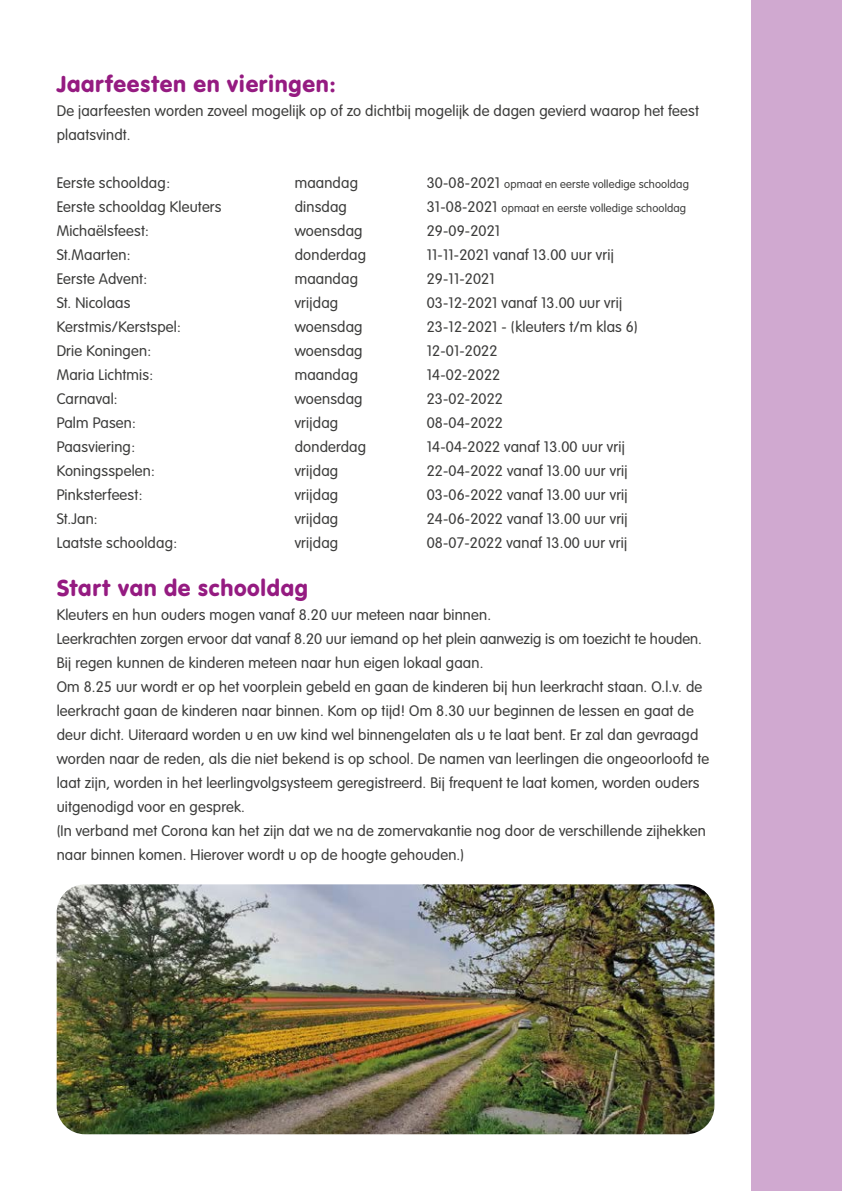
<style>
.page{position:relative;width:842px;height:1191px;background:#fff}
.page>*{position:absolute;margin:0;border:0;box-sizing:border-box;transform-origin:0 0}
.t1{font:24px "VAG Rundschrift D";letter-spacing:.025em;color:#951b81}
.t2{font:300 16px/24px "VAG Rundschrift D";letter-spacing:.01em;color:#3c3c3b}
.t3{font:300 12px "VAG Rundschrift D";letter-spacing:.01em;color:#3c3c3b}
.s1{font-size:16px}
</style>
<div class="page">
<div style="left:751px;top:0;width:91px;height:1191px;background:#d0a9d0"></div>
<img style="left:57px;top:884px;width:657px;height:250px">
<h1 class="t1" style="left:57px;top:70px;width:281px">Jaarfeesten en vieringen:</h1>
<p class="t2" style="left:57px;top:99px;width:644px">De jaarfeesten worden zoveel mogelijk op of zo dichtbij mogelijk de dagen gevierd waarop het feest plaatsvindt.</p>
<p class="t2" style="left:57px;top:171px;width:115px">Eerste schooldag:</p>
<p class="t2" style="left:295px;top:171px;width:65px">maandag</p>
<p class="t3" style="left:427px;top:178px;width:264px"><span class="s1">30-08-2021</span> opmaat en eerste volledige schooldag</p>
<p class="t2" style="left:57px;top:195px;width:166px">Eerste schooldag Kleuters</p>
<p class="t2" style="left:295px;top:195px;width:54px">dinsdag</p>
<p class="t3" style="left:427px;top:202px;width:261px"><span class="s1">31-08-2021</span> opmaat en eerste volledige schooldag</p>
<p class="t2" style="left:57px;top:219px;width:94px">Michaëlsfeest:</p>
<p class="t2" style="left:295px;top:219px;width:69px">woensdag</p>
<p class="t2" style="left:427px;top:219px;width:75px">29-09-2021</p>
<p class="t2" style="left:57px;top:243px;width:75px">St.Maarten:</p>
<p class="t2" style="left:295px;top:243px;width:73px">donderdag</p>
<p class="t2" style="left:427px;top:243px;width:189px">11-11-2021 vanaf 13.00 uur vrij</p>
<p class="t2" style="left:57px;top:267px;width:92px">Eerste Advent:</p>
<p class="t2" style="left:295px;top:267px;width:65px">maandag</p>
<p class="t2" style="left:427px;top:267px;width:69px">29-11-2021</p>
<p class="t2" style="left:57px;top:291px;width:75px">St. Nicolaas</p>
<p class="t2" style="left:295px;top:291px;width:45px">vrijdag</p>
<p class="t2" style="left:427px;top:291px;width:197px">03-12-2021 vanaf 13.00 uur vrij</p>
<p class="t2" style="left:57px;top:315px;width:126px">Kerstmis/Kerstspel:</p>
<p class="t2" style="left:295px;top:315px;width:69px">woensdag</p>
<p class="t2" style="left:427px;top:315px;width:213px">23-12-2021 - (kleuters t/m klas 6)</p>
<p class="t2" style="left:57px;top:339px;width:96px">Drie Koningen:</p>
<p class="t2" style="left:295px;top:339px;width:69px">woensdag</p>
<p class="t2" style="left:427px;top:339px;width:72px">12-01-2022</p>
<p class="t2" style="left:57px;top:363px;width:98px">Maria Lichtmis:</p>
<p class="t2" style="left:295px;top:363px;width:65px">maandag</p>
<p class="t2" style="left:427px;top:363px;width:75px">14-02-2022</p>
<p class="t2" style="left:57px;top:387px;width:62px">Carnaval:</p>
<p class="t2" style="left:295px;top:387px;width:69px">woensdag</p>
<p class="t2" style="left:427px;top:387px;width:78px">23-02-2022</p>
<p class="t2" style="left:57px;top:411px;width:81px">Palm Pasen:</p>
<p class="t2" style="left:295px;top:411px;width:45px">vrijdag</p>
<p class="t2" style="left:427px;top:411px;width:78px">08-04-2022</p>
<p class="t2" style="left:57px;top:435px;width:80px">Paasviering:</p>
<p class="t2" style="left:295px;top:435px;width:73px">donderdag</p>
<p class="t2" style="left:427px;top:435px;width:200px">14-04-2022 vanaf 13.00 uur vrij</p>
<p class="t2" style="left:57px;top:459px;width:100px">Koningsspelen:</p>
<p class="t2" style="left:295px;top:459px;width:45px">vrijdag</p>
<p class="t2" style="left:427px;top:459px;width:202px">22-04-2022 vanaf 13.00 uur vrij</p>
<p class="t2" style="left:57px;top:483px;width:87px">Pinksterfeest:</p>
<p class="t2" style="left:295px;top:483px;width:45px">vrijdag</p>
<p class="t2" style="left:427px;top:483px;width:202px">03-06-2022 vanaf 13.00 uur vrij</p>
<p class="t2" style="left:57px;top:507px;width:43px">St.Jan:</p>
<p class="t2" style="left:295px;top:507px;width:45px">vrijdag</p>
<p class="t2" style="left:427px;top:507px;width:202px">24-06-2022 vanaf 13.00 uur vrij</p>
<p class="t2" style="left:57px;top:531px;width:122px">Laatste schooldag:</p>
<p class="t2" style="left:295px;top:531px;width:45px">vrijdag</p>
<p class="t2" style="left:427px;top:531px;width:202px">08-07-2022 vanaf 13.00 uur vrij</p>
<h1 class="t1" style="left:57px;top:574px;width:253px">Start van de schooldag</h1>
<p class="t2" style="left:57px;top:603px;width:654px">Kleuters en hun ouders mogen vanaf 8.20 uur meteen naar binnen.<br>Leerkrachten zorgen ervoor dat vanaf 8.20 uur iemand op het plein aanwezig is om toezicht te houden.<br>Bij regen kunnen de kinderen meteen naar hun eigen lokaal gaan.<br>Om 8.25 uur wordt er op het voorplein gebeld en gaan de kinderen bij hun leerkracht staan. O.l.v. de leerkracht gaan de kinderen naar binnen. Kom op tijd! Om 8.30 uur beginnen de lessen en gaat de deur dicht. Uiteraard worden u en uw kind wel binnengelaten als u te laat bent. Er zal dan gevraagd worden naar de reden, als die niet bekend is op school. De namen van leerlingen die ongeoorloofd te laat zijn, worden in het leerlingvolgsysteem geregistreerd. Bij frequent te laat komen, worden ouders uitgenodigd voor en gesprek.<br>(In verband met Corona kan het zijn dat we na de zomervakantie nog door de verschillende zijhekken naar binnen komen. Hierover wordt u op de hoogte gehouden.)</p>
</div>
